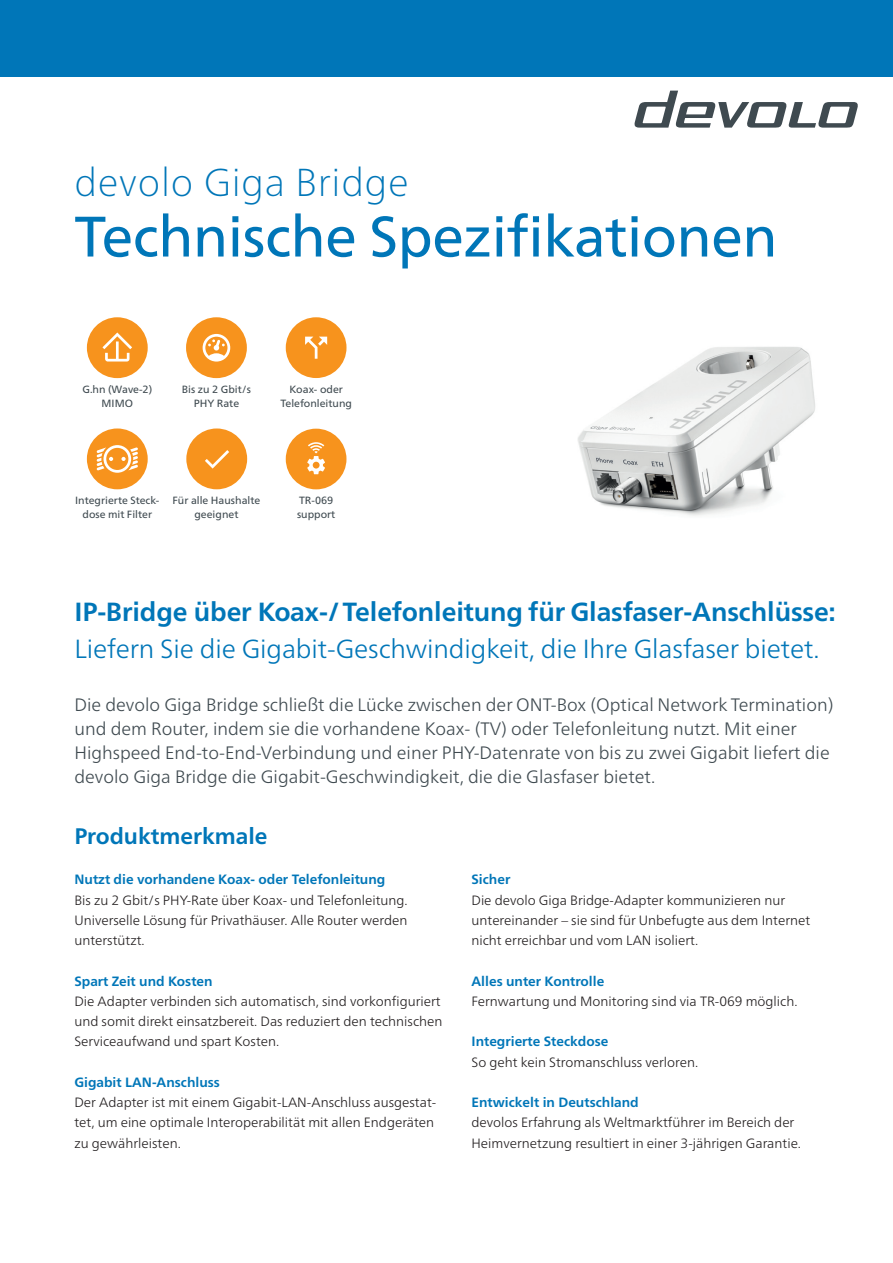
<style>
.page{position:relative;width:893px;height:1263px;background:#fff}
.page>*{position:absolute;margin:0;border:0;box-sizing:border-box;transform-origin:0 0}
.t1{font:57px "Frutiger Neue LTW1 G";letter-spacing:-.01em;color:#0076b8}
.t2{font:100 39px "Frutiger Neue LTW1 G";letter-spacing:.02em;color:#0076b8}
.t3{font:300 26.25px "Frutiger Neue LTW1 G";letter-spacing:-.005em;color:#0076b8}
.t4{font:700 26.25px "Frutiger Neue LTW1 G";letter-spacing:-.005em;color:#0076b8}
.t5{font:700 22.5px "Frutiger Neue LTW1 G";color:#0076b8}
.t6{font:300 18px/24px "Frutiger Neue LTW1 G";color:#3f4a50}
.t7{font:300 13.5px/20.2px "Frutiger Neue LTW1 G";color:#231f20}
.t8{font:700 13.5px "Frutiger Neue LTW1 G";color:#0076b8}
.t9{font:10.5px/14.2px "Frutiger Neue LTW1 G";color:#3f4a50;text-align:center}
</style>
<div class="page">
<div style="left:0;top:0;width:893px;height:77px;background:#0076b8"></div>
<svg style="left:634px;top:91px;width:224px;height:37px"></svg>
<img style="left:577px;top:347px;width:238px;height:169px">
<svg style="left:87px;top:428px;width:61px;height:61px"></svg>
<svg style="left:186px;top:317px;width:61px;height:61px"></svg>
<svg style="left:87px;top:317px;width:61px;height:61px"></svg>
<div style="left:186px;top:428px;width:61px;height:61px;background:#f7931d;border-radius:50%"></div>
<svg style="left:205px;top:450px;width:24px;height:19px"></svg>
<svg style="left:286px;top:317px;width:60px;height:61px"></svg>
<svg style="left:286px;top:429px;width:60px;height:60px"></svg>
<p class="t2" style="left:74px;top:154px;width:336px">devolo Giga Bridge</p>
<p class="t1" style="left:74px;top:194px;width:705px">Technische Spezifikationen</p>
<p class="t9" style="left:82px;top:381px;width:71px">G.hn (Wave-2)<br>MIMO</p>
<p class="t9" style="left:182px;top:381px;width:71px">Bis zu 2 Gbit/s</p>
<p class="t9" style="left:194px;top:395px;width:47px">PHY Rate</p>
<p class="t9" style="left:289px;top:381px;width:55px">Koax- oder</p>
<p class="t9" style="left:280px;top:395px;width:73px">Telefonleitung</p>
<p class="t9" style="left:75px;top:492px;width:86px">Integrierte Steck-</p>
<p class="t9" style="left:83px;top:506px;width:71px">dose mit Filter</p>
<p class="t9" style="left:173px;top:492px;width:89px">Für alle Haushalte geeignet</p>
<p class="t9" style="left:299px;top:492px;width:36px">TR-069</p>
<p class="t9" style="left:297px;top:506px;width:40px">support</p>
<p class="t4" style="left:74px;top:593px;width:763px">IP-Bridge über Koax-/Telefonleitung für Glasfaser-Anschlüsse:</p>
<p class="t3" style="left:74px;top:629px;width:747px">Liefern Sie die Gigabit-Geschwindigkeit, die Ihre Glasfaser bietet.</p>
<p class="t6" style="left:74px;top:691px;width:760px">Die devolo Giga Bridge schließt die Lücke zwischen der ONT-Box (Optical Network Termination) und dem Router, indem sie die vorhandene Koax- (TV) oder Telefonleitung nutzt. Mit einer Highspeed End-to-End-Verbindung und einer PHY-Datenrate von bis zu zwei Gigabit liefert die devolo Giga Bridge die Gigabit-Geschwindigkeit, die die Glasfaser bietet.</p>
<p class="t5" style="left:74px;top:820px;width:195px">Produktmerkmale</p>
<p class="t8" style="left:74px;top:870px;width:312px">Nutzt die vorhandene Koax- oder Telefonleitung</p>
<p class="t7" style="left:74px;top:889px;width:335px;text-align:justify">Bis zu 2 Gbit/s PHY-Rate über Koax- und Telefonleitung.<br>Universelle Lösung für Privathäuser. Alle Router werden unterstützt.</p>
<p class="t8" style="left:74px;top:971px;width:140px">Spart Zeit und Kosten</p>
<p class="t7" style="left:74px;top:990px;width:370px">Die Adapter verbinden sich automatisch, sind vorkonfiguriert und somit direkt einsatzbereit. Das reduziert den technischen<br>Serviceaufwand und spart Kosten.</p>
<p class="t8" style="left:74px;top:1072px;width:147px">Gigabit LAN-Anschluss</p>
<p class="t7" style="left:74px;top:1091px;width:363px">Der Adapter ist mit einem Gigabit-LAN-Anschluss ausgestat&shy;tet, um eine optimale Interoperabilität mit allen Endgeräten zu gewährleisten.</p>
<p class="t8" style="left:471px;top:870px;width:40px">Sicher</p>
<p class="t7" style="left:471px;top:889px;width:340px">Die devolo Giga Bridge-Adapter kommunizieren nur untereinander – sie sind für Unbefugte aus dem Internet nicht erreichbar und vom LAN isoliert.</p>
<p class="t8" style="left:471px;top:971px;width:134px">Alles unter Kontrolle</p>
<p class="t7" style="left:471px;top:990px;width:328px">Fernwartung und Monitoring sind via TR-069 möglich.</p>
<p class="t8" style="left:471px;top:1032px;width:138px">Integrierte Steckdose</p>
<p class="t7" style="left:471px;top:1051px;width:228px">So geht kein Stromanschluss verloren.</p>
<p class="t8" style="left:471px;top:1093px;width:169px">Entwickelt in Deutschland</p>
<p class="t7" style="left:471px;top:1111px;width:331px">devolos Erfahrung als Weltmarktführer im Bereich der<br>Heimvernetzung resultiert in einer 3-jährigen Garantie.</p>
</div>
